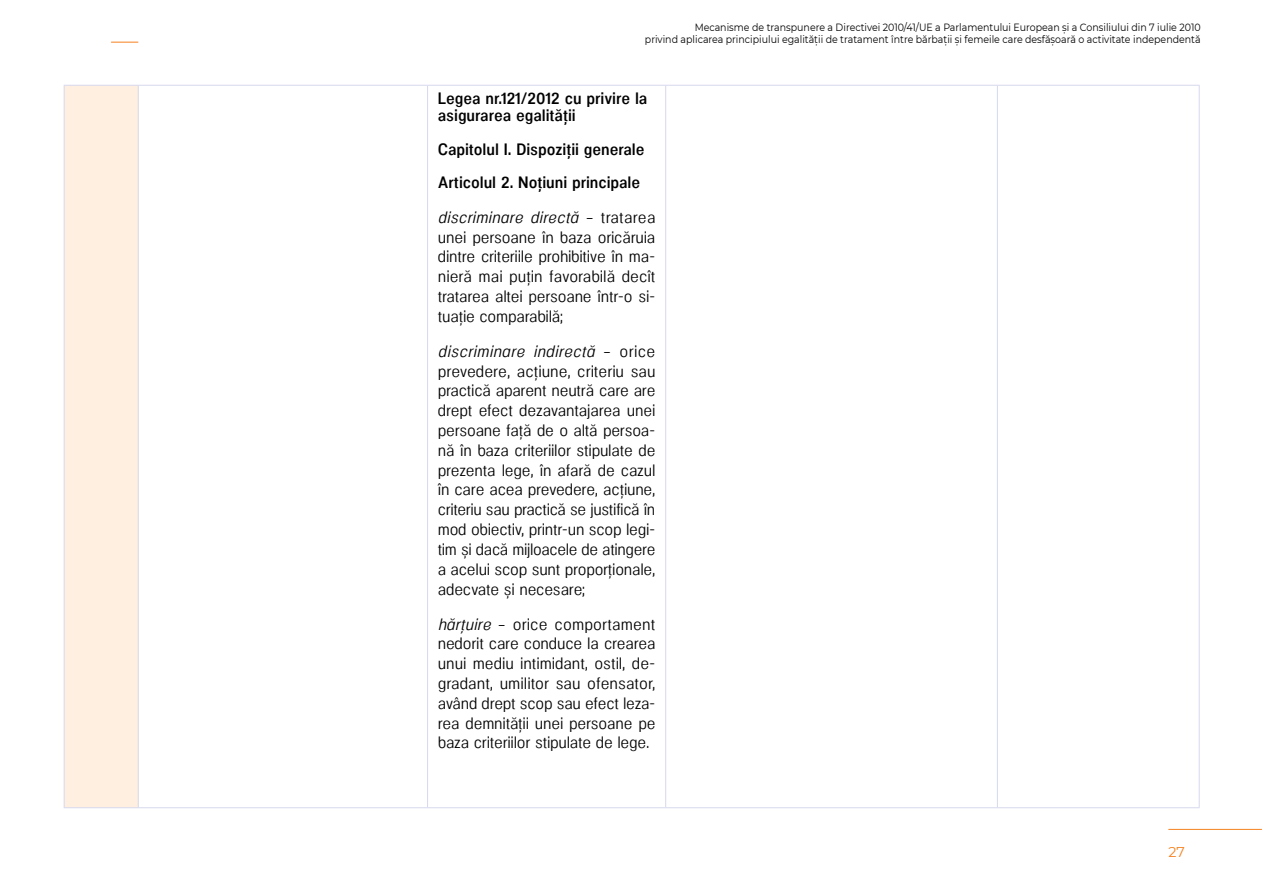
<style>
.page{position:relative;width:1263px;height:893px;background:#fff}
.page>*{position:absolute;margin:0;border:0;box-sizing:border-box;transform-origin:0 0}
.t1{font:16.5px/19.8px "Neo Gram Condensed";letter-spacing:-.01em;color:#000;text-align:justify}
.t2{font:600 16.5px/17.9px "Neo Gram Condensed";color:#000}
.t3{font:14.25px "Montserrat";color:#f58220}
.t4{font:10.5px/12.6px "Montserrat";color:#000;text-align:right;scale:.9 1}
.s1{font-style:italic}
</style>
<div class="page">
<hr style="left:1168px;top:829px;width:94px;height:1px;background:#f58220">
<svg style="left:111px;top:42px;width:27px;height:1px"></svg>
<div style="left:64px;top:85px;width:74px;height:723px;background:#ffefe1"></div>
<hr style="left:64px;top:85px;width:74px;height:1px;background:#d6d9ee">
<hr style="left:138px;top:85px;width:290px;height:1px;background:#d6d9ee">
<hr style="left:428px;top:85px;width:238px;height:1px;background:#d6d9ee">
<hr style="left:666px;top:85px;width:331px;height:1px;background:#d6d9ee">
<hr style="left:997px;top:85px;width:202px;height:1px;background:#d6d9ee">
<hr style="left:64px;top:807px;width:74px;height:1px;background:#d6d9ee">
<hr style="left:138px;top:807px;width:290px;height:1px;background:#d6d9ee">
<hr style="left:428px;top:807px;width:238px;height:1px;background:#d6d9ee">
<hr style="left:666px;top:807px;width:331px;height:1px;background:#d6d9ee">
<hr style="left:997px;top:807px;width:202px;height:1px;background:#d6d9ee">
<hr style="left:64px;top:85px;width:1px;height:722px;background:#d6d9ee">
<hr style="left:138px;top:85px;width:1px;height:722px;background:#d6d9ee">
<hr style="left:427px;top:85px;width:1px;height:722px;background:#d6d9ee">
<hr style="left:665px;top:85px;width:1px;height:722px;background:#d6d9ee">
<hr style="left:997px;top:85px;width:1px;height:722px;background:#d6d9ee">
<hr style="left:1199px;top:85px;width:1px;height:722px;background:#d6d9ee">
<p class="t4" style="left:645px;top:20px;width:619px">Mecanisme de transpunere a Directivei 2010/41/UE a Parlamentului European și a Consiliului din 7 iulie 2010<br>privind aplicarea principiului egalității de tratament între bărbații și femeile care desfășoară o activitate independentă</p>
<p class="t2" style="left:438px;top:88px;width:211px">Legea nr.121/2012 cu privire la asigurarea egalității</p>
<p class="t2" style="left:438px;top:131px;width:208px;line-height:33.2px">Capitolul I. Dispoziții generale<br>Articolul 2. Noțiuni principale</p>
<p class="t1" style="left:438px;top:206px;width:219px"><span class="s1">discriminare directă</span> – tratarea unei persoane în baza oricăruia dintre criteriile prohibitive în ma&shy;nieră mai puţin favorabilă decît tratarea altei persoane într-o si&shy;tuaţie comparabilă;</p>
<p class="t1" style="left:438px;top:340px;width:219px"><span class="s1">discriminare indirectă</span> – orice prevedere, acţiune, criteriu sau practică aparent neutră care are drept efect dezavantajarea unei persoane faţă de o altă persoa&shy;nă în baza criteriilor stipulate de prezenta lege, în afară de cazul în care acea prevedere, acţiune, criteriu sau practică se justifică în mod obiectiv, printr-un scop legi&shy;tim şi dacă mijloacele de atingere a acelui scop sunt proporţionale, adecvate şi necesare;</p>
<p class="t1" style="left:438px;top:613px;width:219px"><span class="s1">hărţuire</span> – orice comportament nedorit care conduce la crearea unui mediu intimidant, ostil, de&shy;gradant, umilitor sau ofensator, având drept scop sau efect leza&shy;rea demnității unei persoane pe baza criteriilor stipulate de lege.</p>
<p class="t3" style="left:1168px;top:843px;width:18px">27</p>
</div>
